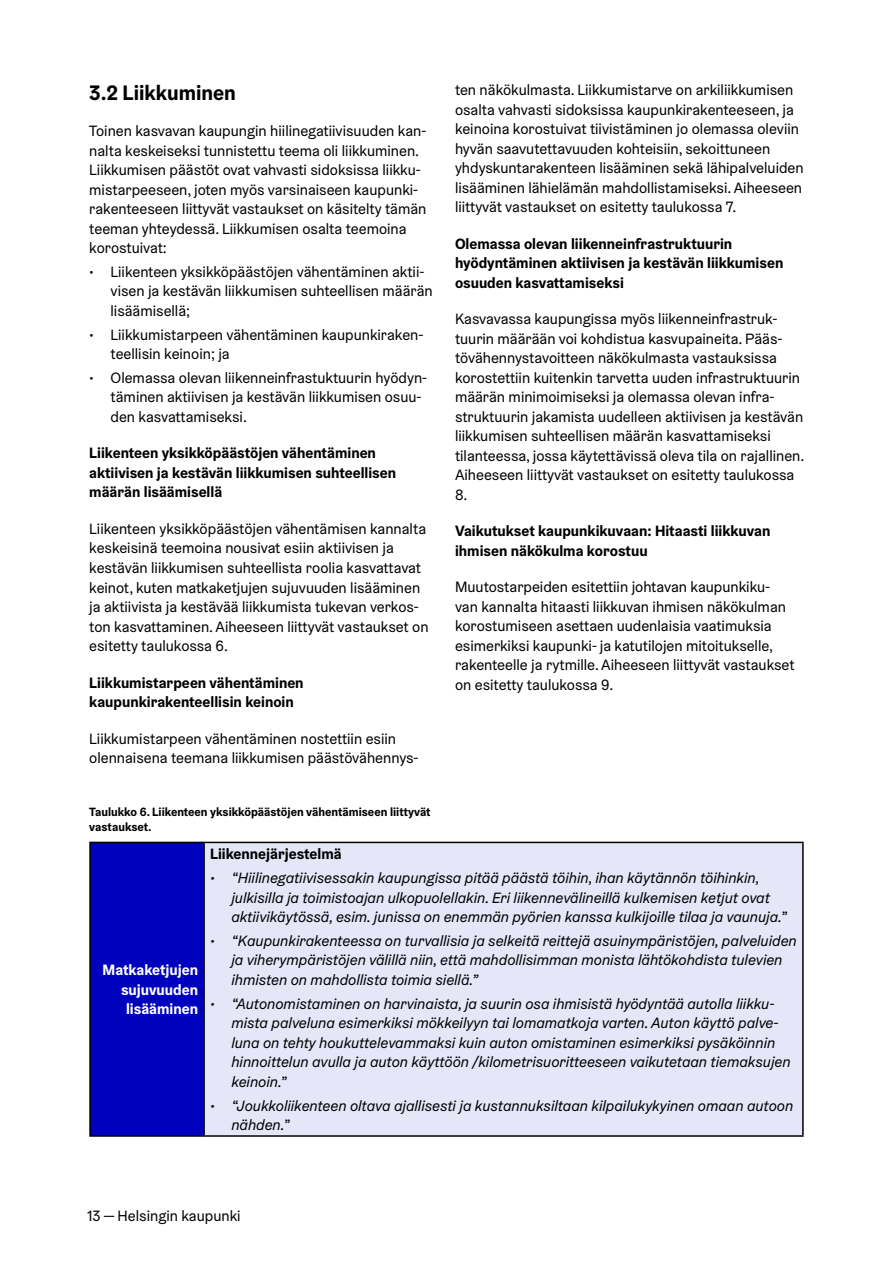
<style>
.page{position:relative;width:893px;height:1263px;background:#fff}
.page>*{position:absolute;margin:0;border:0;box-sizing:border-box;transform-origin:0 0}
.H3_Väliotsikko_Numerointi_14pt{font:700 21px "Helsinki Grotesk";color:#000}
.H6_Leipis_10_pt_kappaleväli{font:15px/19.5px "Helsinki Grotesk";color:#000}
.t1{font:italic 15px/19.5px "Helsinki Grotesk";color:#000}
.H4_Väliotsikko_10pt{font:700 15px/19.5px "Helsinki Grotesk";color:#000}
.H6_Leipis_10_pt_kappaleväli-2{font:700 15px/19.5px "Helsinki Grotesk";color:#fff;text-align:right}
.H6_Leipis_10_pt_kappaleväli-3{font:700 15px "Helsinki Grotesk";color:#000}
.Kuvateksti{font:700 12px/15px "Helsinki Grotesk";color:#000}
</style>
<div class="page">
<div style="left:90px;top:842px;width:114px;height:294px;background:#0000bf"></div>
<div style="left:204px;top:842px;width:599px;height:294px;background:#e6e6f9"></div>
<hr style="left:89px;top:842px;width:115px;height:1px;background:#000">
<hr style="left:89px;top:843px;width:2px;height:292px;background:#000">
<hr style="left:204px;top:842px;width:600px;height:1px;background:#000">
<hr style="left:802px;top:843px;width:2px;height:292px;background:#000">
<hr style="left:89px;top:1135px;width:115px;height:2px;background:#000">
<hr style="left:204px;top:1135px;width:600px;height:2px;background:#000">
<hr style="left:203px;top:843px;width:2px;height:292px;background:#000">
<h3 class="H3_Väliotsikko_Numerointi_14pt" style="left:89px;top:79px;width:148px">3.2 Liikkuminen</h3>
<p class="H6_Leipis_10_pt_kappaleväli" style="left:89px;top:121px;width:339px">Toinen kasvavan kaupungin hiilinegatiivisuuden kan&shy;nalta keskeiseksi tunnistettu teema oli liikkuminen.<br>Liikkumisen päästöt ovat vahvasti sidoksissa liikku&shy;mistarpeeseen, joten myös varsinaiseen kaupunki&shy;rakenteeseen liittyvät vastaukset on käsitelty tämän teeman yhteydessä. Liikkumisen osalta teemoina korostuivat:</p>
<p class="H6_Leipis_10_pt_kappaleväli" style="left:111px;top:262px;width:324px;text-indent:-21px">• Liikenteen yksikköpäästöjen vähentäminen aktii&shy;visen ja kestävän liikkumisen suhteellisen määrän lisäämisellä;</p>
<p class="H6_Leipis_10_pt_kappaleväli" style="left:111px;top:325px;width:314px;text-indent:-21px">• Liikkumistarpeen vähentäminen kaupunkiraken&shy;teellisin keinoin; ja</p>
<p class="H6_Leipis_10_pt_kappaleväli" style="left:111px;top:368px;width:318px;text-indent:-21px">• Olemassa olevan liikenneinfrastuktuurin hyödyn&shy;täminen aktiivisen ja kestävän liikkumisen osuu&shy;den kasvattamiseksi.</p>
<h4 class="H4_Väliotsikko_10pt" style="left:89px;top:443px;width:308px">Liikenteen yksikköpäästöjen vähentäminen aktiivisen ja kestävän liikkumisen suhteellisen määrän lisäämisellä</h4>
<p class="H6_Leipis_10_pt_kappaleväli" style="left:89px;top:519px;width:341px">Liikenteen yksikköpäästöjen vähentämisen kannalta keskeisinä teemoina nousivat esiin aktiivisen ja kestävän liikkumisen suhteellista roolia kasvattavat keinot, kuten matkaketjujen sujuvuuden lisääminen ja aktiivista ja kestävää liikkumista tukevan verkos&shy;ton kasvattaminen. Aiheeseen liittyvät vastaukset on esitetty taulukossa 6.</p>
<h4 class="H4_Väliotsikko_10pt" style="left:89px;top:672px;width:216px">Liikkumistarpeen vähentäminen kaupunkirakenteellisin keinoin</h4>
<p class="H6_Leipis_10_pt_kappaleväli" style="left:89px;top:728px;width:331px">Liikkumistarpeen vähentäminen nostettiin esiin olennaisena teemana liikkumisen päästövähennys-</p>
<p class="Kuvateksti" style="left:89px;top:804px;width:343px">Taulukko 6. Liikenteen yksikköpäästöjen vähentämiseen liittyvät vastaukset.</p>
<p class="H6_Leipis_10_pt_kappaleväli" style="left:455px;top:80px;width:350px">ten näkökulmasta. Liikkumistarve on arkiliikkumisen osalta vahvasti sidoksissa kaupunkirakenteeseen, ja keinoina korostuivat tiivistäminen jo olemassa oleviin hyvän saavutettavuuden kohteisiin, sekoittuneen yhdyskuntarakenteen lisääminen sekä lähipalveluiden lisääminen lähielämän mahdollistamiseksi. Aiheeseen liittyvät vastaukset on esitetty taulukossa 7.</p>
<h4 class="H4_Väliotsikko_10pt" style="left:455px;top:234px;width:330px">Olemassa olevan liikenneinfrastruktuurin hyödyntäminen aktiivisen ja kestävän liikkumisen osuuden kasvattamiseksi</h4>
<p class="H6_Leipis_10_pt_kappaleväli" style="left:455px;top:309px;width:351px">Kasvavassa kaupungissa myös liikenneinfrastruk&shy;tuurin määrään voi kohdistua kasvupaineita. Pääs&shy;tövähennystavoitteen näkökulmasta vastauksissa korostettiin kuitenkin tarvetta uuden infrastruktuurin määrän minimoimiseksi ja olemassa olevan infra&shy;struktuurin jakamista uudelleen aktiivisen ja kestävän liikkumisen suhteellisen määrän kasvattamiseksi tilanteessa, jossa käytettävissä oleva tila on rajallinen.<br>Aiheeseen liittyvät vastaukset on esitetty taulukossa 8.</p>
<h4 class="H4_Väliotsikko_10pt" style="left:455px;top:521px;width:317px">Vaikutukset kaupunkikuvaan: Hitaasti liikkuvan ihmisen näkökulma korostuu</h4>
<p class="H6_Leipis_10_pt_kappaleväli" style="left:455px;top:577px;width:341px">Muutostarpeiden esitettiin johtavan kaupunkiku&shy;van kannalta hitaasti liikkuvan ihmisen näkökulman korostumiseen asettaen uudenlaisia vaatimuksia esimerkiksi kaupunki- ja katutilojen mitoitukselle, rakenteelle ja rytmille. Aiheeseen liittyvät vastaukset on esitetty taulukossa 9.</p>
<p class="H6_Leipis_10_pt_kappaleväli-2" style="left:103px;top:960px;width:97px">Matkaketjujen sujuvuuden lisääminen</p>
<p class="H6_Leipis_10_pt_kappaleväli-3" style="left:210px;top:845px;width:133px">Liikennejärjestelmä</p>
<p class="t1" style="left:231px;top:868px;width:557px;text-indent:-21px">• “Hiilinegatiivisessakin kaupungissa pitää päästä töihin, ihan käytännön töihinkin, julkisilla ja toimistoajan ulkopuolellakin. Eri liikennevälineillä kulkemisen ketjut ovat aktiivikäytössä, esim. junissa on enemmän pyörien kanssa kulkijoille tilaa ja vaunuja.”</p>
<p class="t1" style="left:231px;top:931px;width:567px;text-indent:-21px">• “Kaupunkirakenteessa on turvallisia ja selkeitä reittejä asuinympäristöjen, palveluiden ja viherympäristöjen välillä niin, että mahdollisimman monista lähtökohdista tulevien ihmisten on mahdollista toimia siellä.”</p>
<p class="t1" style="left:231px;top:994px;width:561px;text-indent:-21px">• “Autonomistaminen on harvinaista, ja suurin osa ihmisistä hyödyntää autolla liikku&shy;mista palveluna esimerkiksi mökkeilyyn tai lomamatkoja varten. Auton käyttö palve&shy;luna on tehty houkuttelevammaksi kuin auton omistaminen esimerkiksi pysäköinnin hinnoittelun avulla ja auton käyttöön /kilometrisuoritteeseen vaikutetaan tiemaksujen keinoin.”</p>
<p class="t1" style="left:231px;top:1095px;width:563px;text-indent:-21px">• “Joukkoliikenteen oltava ajallisesti ja kustannuksiltaan kilpailukykyinen omaan autoon nähden.”</p>
<p class="H6_Leipis_10_pt_kappaleväli" style="left:87px;top:1206px;width:155px">13 — Helsingin kaupunki</p>
</div>
